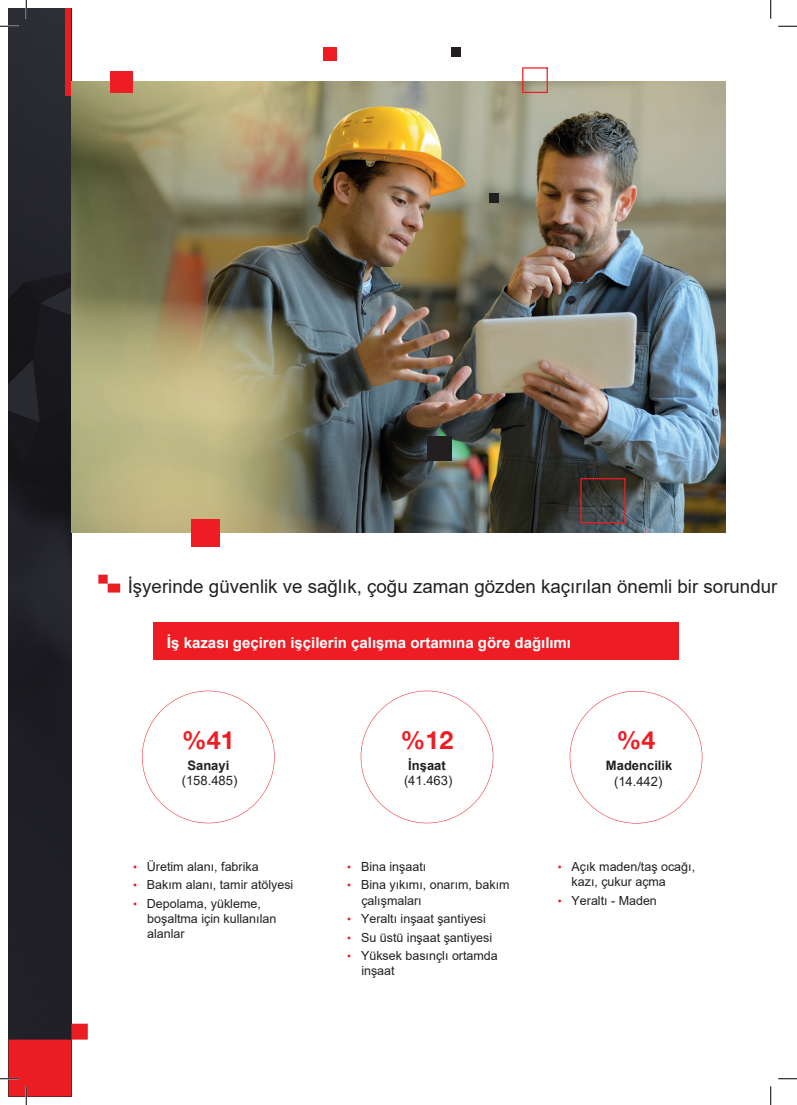
<style>
.page{position:relative;width:797px;height:1105px;background:#fff}
.page>*{position:absolute;margin:0;border:0;box-sizing:border-box;transform-origin:0 0}
.t1{font:700 25px "Helvetica Neue";color:#ee1d23}
.t2{font:18.75px "Arial";color:#231f20}
.t3{font:700 15px "Arial";color:#fff}
.t4{font:13px "Arial";color:#231f20}
.t5{font:700 13px "Arial";color:#231f20}
.t6{font:12.5px/15px "Arial";color:#231f20}
.s1{font-family:"Helvetica Neue"}
.s2{font-size:11.25px;color:#ee1d23}
</style>
<div class="page">
<img style="left:9px;top:9px;width:62px;height:1015px">
<div style="left:66px;top:9px;width:5px;height:87px;background:#ea1d23"></div>
<div style="left:153px;top:622px;width:525px;height:37px;background:#ee1d23"></div>
<svg style="left:142px;top:691px;width:133px;height:132px"></svg>
<svg style="left:98px;top:575px;width:22px;height:17px"></svg>
<img style="left:71px;top:81px;width:654px;height:452px">
<div style="left:427px;top:436px;width:25px;height:25px;background:#231f20"></div>
<div style="left:452px;top:48px;width:9px;height:9px;background:#231f20"></div>
<div style="left:489px;top:194px;width:9px;height:9px;background:#231f20"></div>
<div style="left:323px;top:48px;width:14px;height:13px;background:#ee1d23"></div>
<div style="left:111px;top:71px;width:22px;height:22px;background:#ee1d23"></div>
<div style="left:191px;top:519px;width:29px;height:27px;background:#ee1d23"></div>
<svg style="left:580px;top:478px;width:45px;height:45px;background:#493a38"></svg>
<svg style="left:522px;top:67px;width:26px;height:26px"></svg>
<svg style="left:361px;top:691px;width:132px;height:132px"></svg>
<svg style="left:569px;top:691px;width:133px;height:132px"></svg>
<svg style="left:0;top:25px;width:19px;height:2px"></svg>
<svg style="left:778px;top:25px;width:19px;height:2px"></svg>
<svg style="left:778px;top:1078px;width:19px;height:1px"></svg>
<svg style="left:25px;top:0;width:2px;height:19px"></svg>
<svg style="left:0;top:1024px;width:88px;height:81px"></svg>
<svg style="left:770px;top:0;width:1px;height:19px"></svg>
<svg style="left:770px;top:1086px;width:1px;height:19px"></svg>
<h2 class="t2" style="left:128px;top:577px;width:651px">İşyerinde güvenlik ve sağlık, çoğu zaman gözden kaçırılan önemli bir sorundur</h2>
<p class="t3" style="left:167px;top:635px;width:406px"><span class="s1">İ</span>ş kazası geçiren işçilerin çalışma ortamına göre dağılımı</p>
<h1 class="t1" style="left:182px;top:720px;width:54px">%41</h1>
<h1 class="t1" style="left:400px;top:720px;width:54px">%12</h1>
<h1 class="t1" style="left:616px;top:720px;width:40px">%4</h1>
<p class="t5" style="left:187px;top:759px;width:43px">Sanayi</p>
<p class="t4" style="left:182px;top:774px;width:57px">(158.485)</p>
<p class="t5" style="left:408px;top:759px;width:39px">İnşaat</p>
<p class="t4" style="left:404px;top:774px;width:50px">(41.463)</p>
<p class="t5" style="left:606px;top:759px;width:68px">Madencilik</p>
<p class="t4" style="left:614px;top:774px;width:50px">(14.442)</p>
<p class="t6" style="left:133px;top:860px;width:127px"><span class="s2">•</span> Üretim alanı, fabrika</p>
<p class="t6" style="left:133px;top:878px;width:162px"><span class="s2">•</span> Bakım alanı, tamir atölyesi</p>
<p class="t6" style="left:147px;top:897px;width:131px;text-indent:-14px"><span class="s2">•</span> Depolama, yükleme, boşaltma için kullanılan alanlar</p>
<p class="t6" style="left:347px;top:860px;width:81px"><span class="s2">•</span> Bina inşaatı</p>
<p class="t6" style="left:361px;top:878px;width:150px;text-indent:-14px"><span class="s2">•</span> Bina yıkımı, onarım, bakım çalışmaları</p>
<p class="t6" style="left:347px;top:912px;width:140px"><span class="s2">•</span> Yeraltı inşaat şantiyesi</p>
<p class="t6" style="left:347px;top:930px;width:147px"><span class="s2">•</span> Su üstü inşaat şantiyesi</p>
<p class="t6" style="left:361px;top:949px;width:138px;text-indent:-14px"><span class="s2">•</span> Yüksek basınçlı ortamda inşaat</p>
<p class="t6" style="left:571px;top:860px;width:125px;text-indent:-14px"><span class="s2">•</span> Açık maden/taş ocağı, kazı, çukur açma</p>
<p class="t6" style="left:557px;top:893px;width:101px"><span class="s2">•</span> Yeraltı - Maden</p>
</div>
